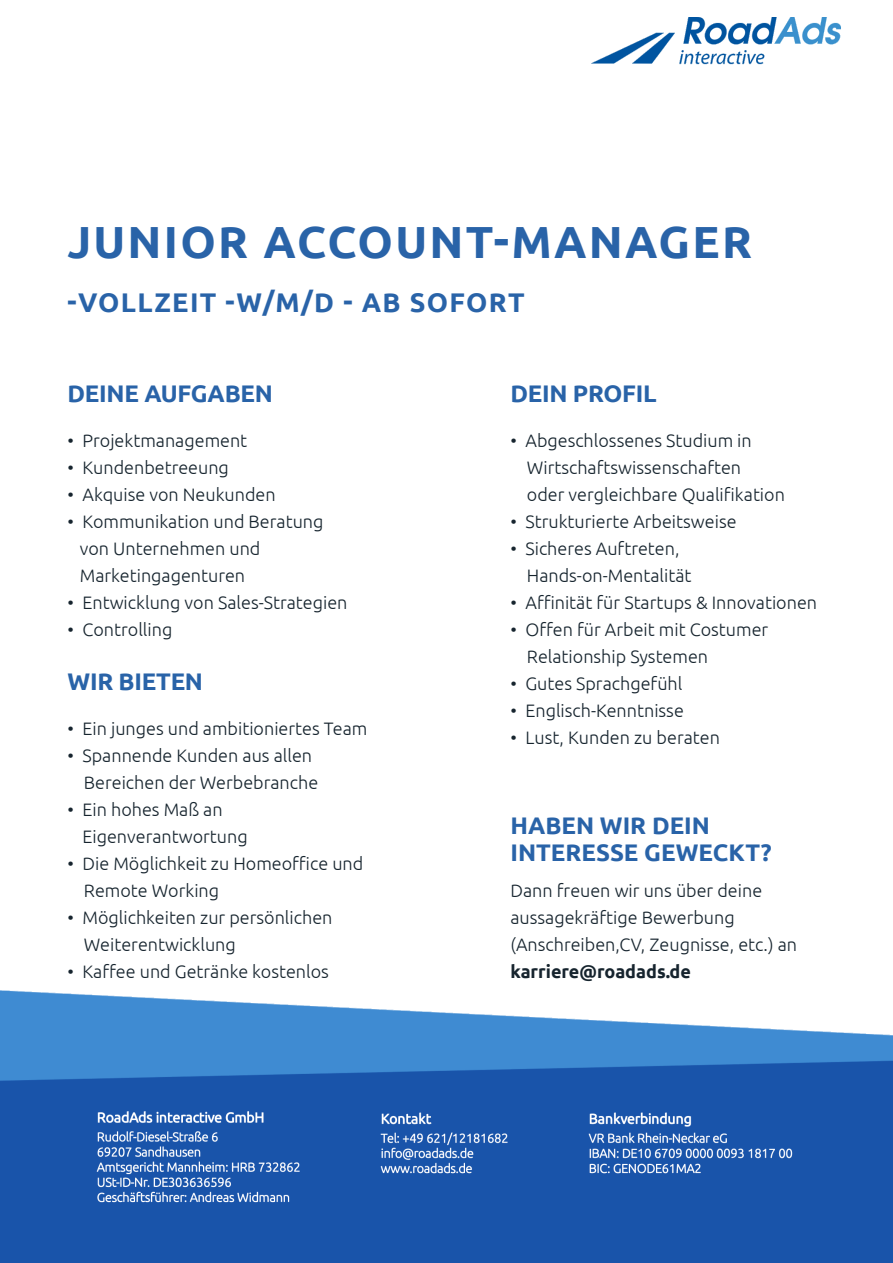
<style>
.page{position:relative;width:893px;height:1263px;background:#fff}
.page>*{position:absolute;margin:0;border:0;box-sizing:border-box;transform-origin:0 0}
.Kapitelüberschrift{font:700 45px "Ubuntu";letter-spacing:.05em;color:#2963a8}
.Kapitelüberschrift-2{font:700 27px "Ubuntu";letter-spacing:.05em;color:#2963a8}
.Titel___linksbündig{font:700 24px "Ubuntu";letter-spacing:-.01em;color:#2963a8}
.Textkörper{font:700 24px/27px "Ubuntu";color:#2963a8}
.Textkörper-2{font:300 18px/27px "Ubuntu";color:#16242e}
.s1{font-weight:700}
</style>
<div class="page">
<img style="left:0;top:18px;width:893px;height:1245px">
<img style="left:33px;top:1134px;width:860px;height:129px">
<p class="Kapitelüberschrift" style="left:68px;top:215px;width:686px">JUNIOR ACCOUNT-MANAGER</p>
<p class="Kapitelüberschrift-2" style="left:68px;top:286px;width:459px">-VOLLZEIT -W/M/D - AB SOFORT</p>
<p class="Titel___linksbündig" style="left:68px;top:379px;width:207px">DEINE AUFGABEN</p>
<p class="Textkörper-2" style="left:68px;top:427px;width:181px">• Projektmanagement</p>
<p class="Textkörper-2" style="left:68px;top:454px;width:163px">• Kundenbetreeung</p>
<p class="Textkörper-2" style="left:68px;top:481px;width:210px">• Akquise von Neukunden</p>
<p class="Textkörper-2" style="left:80px;top:508px;width:245px;text-indent:-12px">• Kommunikation und Beratung von Unternehmen und<br>Marketingagenturen</p>
<p class="Textkörper-2" style="left:68px;top:589px;width:281px">• Entwicklung von Sales-Strategien</p>
<p class="Textkörper-2" style="left:68px;top:616px;width:106px">• Controlling</p>
<p class="Titel___linksbündig" style="left:68px;top:667px;width:137px">WIR BIETEN</p>
<p class="Textkörper-2" style="left:68px;top:715px;width:301px">• Ein junges und ambitioniertes Team</p>
<p class="Textkörper-2" style="left:84px;top:742px;width:236px;text-indent:-16px">• Spannende Kunden aus allen<br>Bereichen der Werbebranche</p>
<p class="Textkörper-2" style="left:82px;top:796px;width:167px;text-indent:-15px">• Ein hohes Maß an<br>Eigenverantwortung</p>
<p class="Textkörper-2" style="left:84px;top:850px;width:281px;text-indent:-16px">• Die Möglichkeit zu Homeoffice und<br>Remote Working</p>
<p class="Textkörper-2" style="left:84px;top:904px;width:250px;text-indent:-16px">• Möglichkeiten zur persönlichen<br>Weiterentwicklung</p>
<p class="Textkörper-2" style="left:68px;top:958px;width:263px">• Kaffee und Getränke kostenlos</p>
<p class="Titel___linksbündig" style="left:510px;top:379px;width:148px">DEIN PROFIL</p>
<p class="Textkörper-2" style="left:527px;top:427px;width:260px;text-indent:-16px">• Abgeschlossenes Studium in<br>Wirtschaftswissenschaften<br>oder vergleichbare Qualifikation</p>
<p class="Textkörper-2" style="left:510px;top:508px;width:228px">• Strukturierte Arbeitsweise</p>
<p class="Textkörper-2" style="left:527px;top:535px;width:166px;text-indent:-16px">• Sicheres Auftreten,<br>Hands-on-Mentalität</p>
<p class="Textkörper-2" style="left:510px;top:589px;width:308px">• Affinität für Startups &amp; Innovationen</p>
<p class="Textkörper-2" style="left:527px;top:616px;width:243px;text-indent:-16px">• Offen für Arbeit mit Costumer<br>Relationship Systemen</p>
<p class="Textkörper-2" style="left:510px;top:670px;width:173px">• Gutes Sprachgefühl</p>
<p class="Textkörper-2" style="left:510px;top:697px;width:175px">• Englisch-Kenntnisse</p>
<p class="Textkörper-2" style="left:510px;top:724px;width:211px">• Lust, Kunden zu beraten</p>
<p class="Textkörper" style="left:510px;top:812px;width:263px">HABEN WIR DEIN<br>INTERESSE GEWECKT?</p>
<p class="Textkörper-2" style="left:510px;top:877px;width:288px">Dann freuen wir uns über deine aussagekräftige Bewerbung (Anschreiben,CV, Zeugnisse, etc.) an <span class="s1">karriere@roadads.de</span></p>
</div>
